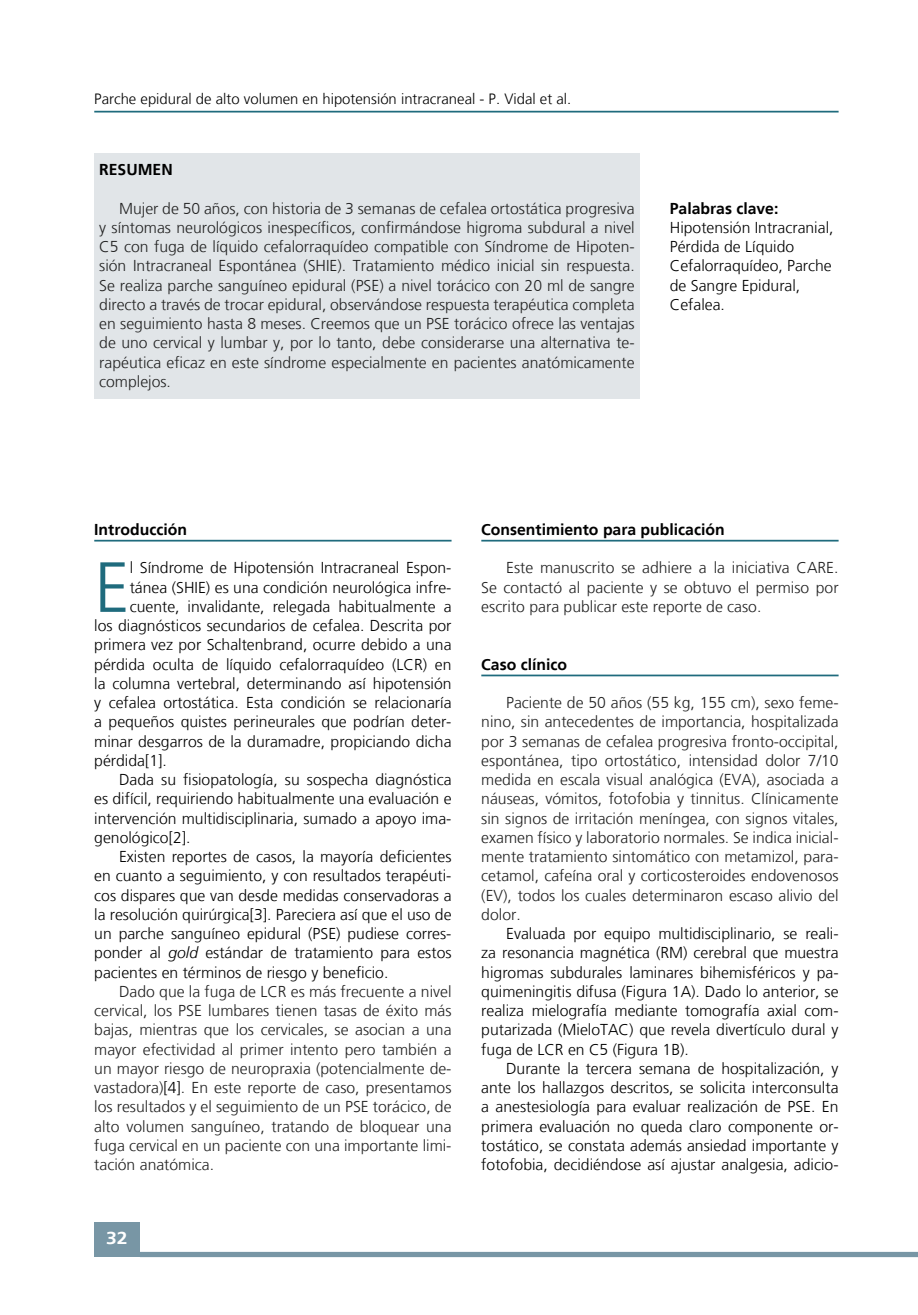
<style>
.page{position:relative;width:918px;height:1315px;background:#fff}
.page>*{position:absolute;margin:0;border:0;box-sizing:border-box;transform-origin:0 0}
.t1{font:300 70.88px "Frutiger LT";color:#1f6b7d}
.t2{font:700 17.5px "Frutiger LT";color:#fff;scale:1.1 1}
.t3{font:300 15.75px/19.2px "Frutiger LT";color:#212121;text-align:justify}
.t4{font:300 15.75px/19.2px "Frutiger LT";color:#000;text-align:justify}
.t5{font:700 15.75px "Frutiger LT";color:#000}
.t6{font:300 14.88px "Frutiger LT";color:#000}
.s1{font-style:italic}
.s2{color:#000}
</style>
<div class="page">
<div style="left:94px;top:1222px;width:46px;height:35px;background:#7896a5"></div>
<div style="left:140px;top:1251px;width:778px;height:6px;background:#7896a5"></div>
<hr style="left:94px;top:111px;width:744px;height:1px;background:#1f6b7d">
<div style="left:94px;top:154px;width:545px;height:245px;background:#e1e5e8"></div>
<hr style="left:94px;top:540px;width:357px;height:1px;background:#1f6b7d">
<hr style="left:481px;top:540px;width:357px;height:1px;background:#1f6b7d">
<hr style="left:481px;top:674px;width:357px;height:2px;background:#1f6b7d">
<p class="t6" style="left:94px;top:90px;width:478px">Parche epidural de alto volumen en hipotensión intracraneal - P. Vidal et al.</p>
<p class="t5" style="left:99px;top:160px;width:21px">Resumen</p>
<p class="t3" style="left:99px;top:199px;width:537px;text-indent:20px">Mujer de 50 años, con historia de 3 semanas de cefalea ortostática progresiva y síntomas neurológicos inespecíficos, confirmándose higroma subdural a nivel C5 con fuga de líquido cefalorraquídeo compatible con Síndrome de Hipoten&shy;sión Intracraneal Espontánea (SHIE). Tratamiento médico inicial sin respuesta.<br>Se realiza parche sanguíneo epidural (PSE) a nivel torácico con 20 ml de sangre directo a través de trocar epidural, observándose respuesta terapéutica completa en seguimiento hasta 8 meses. Creemos que un PSE torácico ofrece las ventajas de uno cervical y lumbar y, por lo tanto, debe considerarse una alternativa te&shy;rapéutica eficaz en este síndrome especialmente en pacientes anatómicamente complejos.</p>
<p class="t5" style="left:670px;top:199px;width:110px">Palabras clave:</p>
<p class="t4" style="left:670px;top:218px;width:165px;text-align:left">Hipotensión Intracranial,<br>Pérdida de Líquido<br>Cefalorraquídeo, Parche de Sangre Epidural,<br>Cefalea.</p>
<p class="t5" style="left:94px;top:520px;width:94px">Introducción</p>
<h1 class="t1" style="left:94px;top:547px;width:37px">E</h1>
<p class="t4" style="left:130px;top:558px;width:323px">l Síndrome de Hipotensión Intracraneal Espon-</p>
<p class="t4" style="left:130px;top:578px;width:323px">tánea (SHIE) es una condición neurológica infre-</p>
<p class="t4" style="left:130px;top:597px;width:323px">cuente, invalidante, relegada habitualmente a</p>
<p class="t4" style="left:94px;top:616px;width:359px">los diagnósticos secundarios de cefalea. Descrita por</p>
<p class="t4" style="left:94px;top:635px;width:359px">primera vez por Schaltenbrand, ocurre debido a una</p>
<p class="t4" style="left:94px;top:655px;width:359px">pérdida oculta de líquido cefalorraquídeo (LCR) en</p>
<p class="t4" style="left:94px;top:674px;width:359px">la columna vertebral, determinando así hipotensión</p>
<p class="t4" style="left:94px;top:693px;width:359px">y cefalea ortostática. Esta condición se relacionaría</p>
<p class="t4" style="left:94px;top:712px;width:359px">a pequeños quistes perineurales que podrían deter-</p>
<p class="t4" style="left:94px;top:732px;width:359px">minar desgarros de la duramadre, propiciando dicha</p>
<p class="t4" style="left:94px;top:751px;width:74px">pérdida[1].</p>
<p class="t4" style="left:119px;top:770px;width:334px">Dada su fisiopatología, su sospecha diagnóstica</p>
<p class="t4" style="left:94px;top:789px;width:359px">es difícil, requiriendo habitualmente una evaluación e</p>
<p class="t4" style="left:94px;top:809px;width:359px">intervención multidisciplinaria, sumado a apoyo ima-</p>
<p class="t4" style="left:94px;top:828px;width:98px">genológico[2].</p>
<p class="t4" style="left:119px;top:847px;width:334px">Existen reportes de casos, la mayoría deficientes</p>
<p class="t4" style="left:94px;top:866px;width:359px">en cuanto a seguimiento, y con resultados terapéuti-</p>
<p class="t4" style="left:94px;top:886px;width:359px">cos dispares que van desde medidas conservadoras a</p>
<p class="t4" style="left:94px;top:905px;width:359px">la resolución quirúrgica[3]. Pareciera así que el uso de</p>
<p class="t4" style="left:94px;top:924px;width:359px">un parche sanguíneo epidural (PSE) pudiese corres-</p>
<p class="t4" style="left:94px;top:943px;width:359px">ponder al <span class="s1">gold</span> estándar de tratamiento para estos</p>
<p class="t4" style="left:94px;top:963px;width:296px">pacientes en términos de riesgo y beneficio.</p>
<p class="t3" style="left:94px;top:982px;width:359px;text-indent:25px">Dado que la fuga de LCR es más frecuente a nivel cervical, los PSE lumbares tienen tasas de éxito más bajas, mientras que los cervicales, se asocian a una mayor efectividad al primer intento pero también a un mayor riesgo de neuropraxia (potencialmente de&shy;vastadora)<span class="s2">[4]</span>. En este reporte de caso, presentamos los resultados y el seguimiento de un PSE torácico, de alto volumen sanguíneo, tratando de bloquear una fuga cervical en un paciente con una importante limi&shy;tación anatómica.</p>
<p class="t2" style="left:106px;top:1227px;width:21px">32</p>
<p class="t5" style="left:481px;top:520px;width:245px">Consentimiento para publicación</p>
<p class="t3" style="left:481px;top:558px;width:359px;text-indent:25px">Este manuscrito se adhiere a la iniciativa CARE.<br>Se contactó al paciente y se obtuvo el permiso por escrito para publicar este reporte de caso.</p>
<p class="t5" style="left:481px;top:655px;width:87px">Caso clínico</p>
<p class="t3" style="left:481px;top:693px;width:359px;text-indent:25px">Paciente de 50 años (55 kg, 155 cm), sexo feme&shy;nino, sin antecedentes de importancia, hospitalizada por 3 semanas de cefalea progresiva fronto-occipital, espontánea, tipo ortostático, intensidad dolor 7/10 medida en escala visual analógica (EVA), asociada a náuseas, vómitos, fotofobia y tinnitus. Clínicamente sin signos de irritación meníngea, con signos vitales, examen físico y laboratorio normales. Se indica inicial&shy;mente tratamiento sintomático con metamizol, para&shy;cetamol, cafeína oral y corticosteroides endovenosos (EV), todos los cuales determinaron escaso alivio del dolor.</p>
<p class="t4" style="left:481px;top:924px;width:359px;text-indent:25px">Evaluada por equipo multidisciplinario, se reali&shy;za resonancia magnética (RM) cerebral que muestra higromas subdurales laminares bihemisféricos y pa&shy;quimeningitis difusa (Figura 1A). Dado lo anterior, se realiza mielografía mediante tomografía axial com&shy;putarizada (MieloTAC) que revela divertículo dural y fuga de LCR en C5 (Figura 1B).</p>
<p class="t4" style="left:481px;top:1059px;width:359px;text-indent:25px">Durante la tercera semana de hospitalización, y ante los hallazgos descritos, se solicita interconsulta a anestesiología para evaluar realización de PSE. En primera evaluación no queda claro componente or&shy;tostático, se constata además ansiedad importante y fotofobia, decidiéndose así ajustar analgesia, adicio-</p>
</div>
